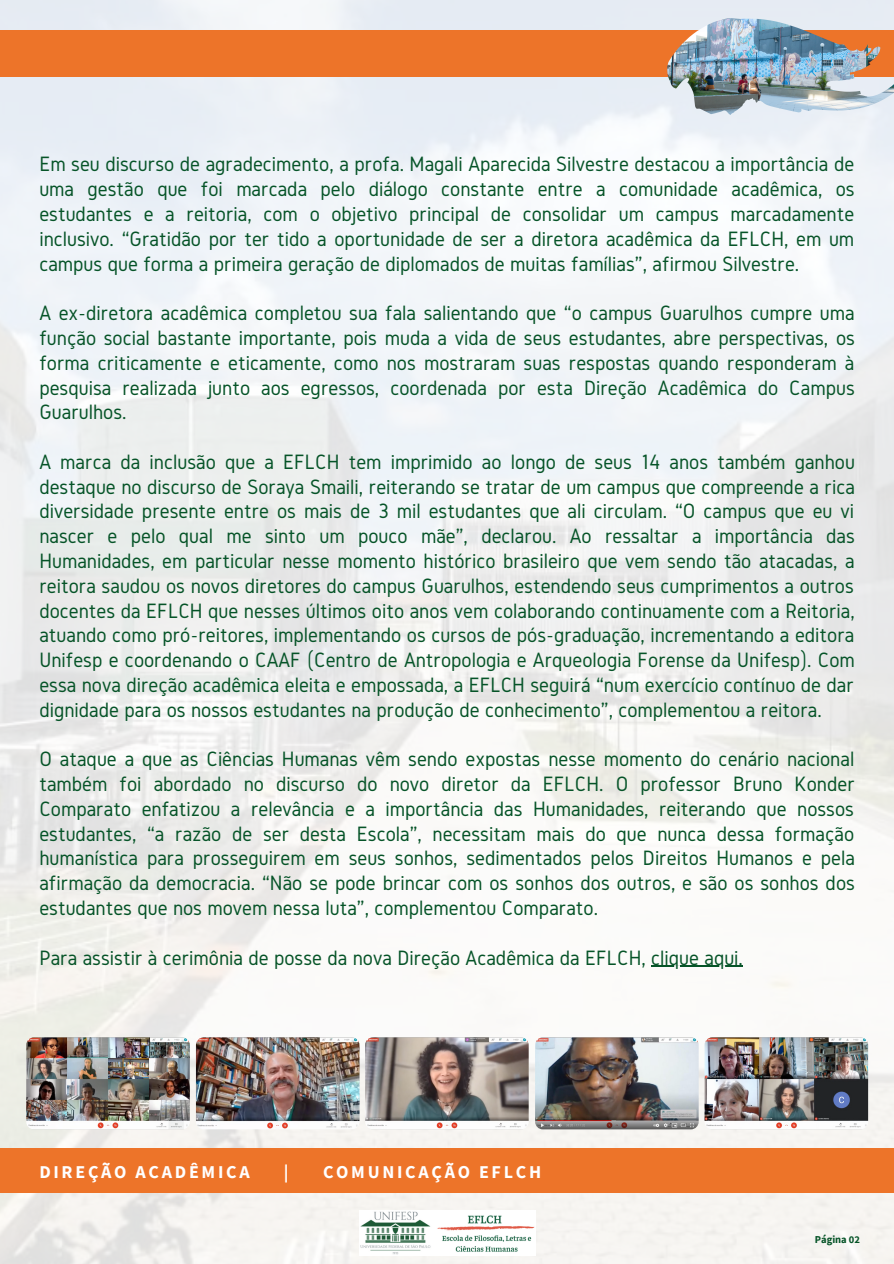
<style>
.page{position:relative;width:894px;height:1264px;background:#fff}
.page>*{position:absolute;margin:0;border:0;box-sizing:border-box;transform-origin:0 0}
.t1{font:21.6px/24.8px "Gidole";color:#065428;text-align:justify}
.t2{font:700 18px "Source Sans Pro";letter-spacing:.15em;color:#fff}
.t3{font:700 10.5px "Source Sans Pro";color:#065428}
</style>
<div class="page">
<img style="left:0;top:0;width:893px;height:1263px">
<div style="left:0;top:31px;width:221px;height:46px;background:#ed7429"></div>
<img style="left:359px;top:1210px;width:176px;height:45px">
<hr style="left:651px;top:965px;width:87px;height:1px;background:#065428">
<div style="left:201px;top:31px;width:261px;height:46px;background:#ed7429"></div>
<div style="left:404px;top:31px;width:262px;height:46px;background:#ed7429"></div>
<img style="left:666px;top:18px;width:227px;height:96px">
<img style="left:196px;top:1037px;width:163px;height:92px;border-radius:8px">
<img style="left:26px;top:1037px;width:164px;height:92px;border-radius:8px">
<img style="left:535px;top:1037px;width:163px;height:92px;border-radius:8px">
<img style="left:365px;top:1037px;width:163px;height:92px;border-radius:8px">
<img style="left:704px;top:1037px;width:163px;height:92px;border-radius:8px">
<div style="left:0;top:1148px;width:463px;height:44px;background:#ed7429"></div>
<div style="left:456px;top:1148px;width:437px;height:44px;background:#ed7429"></div>
<p class="t1" style="left:39px;top:152px;width:816px">Em seu discurso de agradecimento, a profa. Magali Aparecida Silvestre destacou a importância de uma gestão que foi marcada pelo diálogo constante entre a comunidade acadêmica, os estudantes e a reitoria, com o objetivo principal de consolidar um campus marcadamente inclusivo. “Gratidão por ter tido a oportunidade de ser a diretora acadêmica da EFLCH, em um campus que forma a primeira geração de diplomados de muitas famílias”, afirmou Silvestre.</p>
<p class="t1" style="left:39px;top:300px;width:816px">A ex-diretora acadêmica completou sua fala salientando que “o campus Guarulhos cumpre uma função social bastante importante, pois muda a vida de seus estudantes, abre perspectivas, os forma criticamente e eticamente, como nos mostraram suas respostas quando responderam à pesquisa realizada junto aos egressos, coordenada por esta Direção Acadêmica do Campus Guarulhos.</p>
<p class="t1" style="left:39px;top:449px;width:816px">A marca da inclusão que a EFLCH tem imprimido ao longo de seus 14 anos também ganhou destaque no discurso de Soraya Smaili, reiterando se tratar de um campus que compreende a rica diversidade presente entre os mais de 3 mil estudantes que ali circulam. “O campus que eu vi nascer e pelo qual me sinto um pouco mãe”, declarou. Ao ressaltar a importância das Humanidades, em particular nesse momento histórico brasileiro que vem sendo tão atacadas, a reitora saudou os novos diretores do campus Guarulhos, estendendo seus cumprimentos a outros docentes da EFLCH que nesses últimos oito anos vem colaborando continuamente com a Reitoria, atuando como pró-reitores, implementando os cursos de pós-graduação, incrementando a editora Unifesp e coordenando o CAAF (Centro de Antropologia e Arqueologia Forense da Unifesp). Com essa nova direção acadêmica eleita e empossada, a EFLCH seguirá “num exercício contínuo de dar dignidade para os nossos estudantes na produção de conhecimento”, complementou a reitora.</p>
<p class="t1" style="left:39px;top:746px;width:816px">O ataque a que as Ciências Humanas vêm sendo expostas nesse momento do cenário nacional também foi abordado no discurso do novo diretor da EFLCH. O professor Bruno Konder Comparato enfatizou a relevância e a importância das Humanidades, reiterando que nossos estudantes, “a razão de ser desta Escola”, necessitam mais do que nunca dessa formação humanística para prosseguirem em seus sonhos, sedimentados pelos Direitos Humanos e pela afirmação da democracia. “Não se pode brincar com os sonhos dos outros, e são os sonhos dos estudantes que nos movem nessa luta”, complementou Comparato.</p>
<p class="t1" style="left:39px;top:944px;width:704px">Para assistir à cerimônia de posse da nova Direção Acadêmica da EFLCH, clique aqui.</p>
<p class="t2" style="left:39px;top:1159px;width:212px">DIREÇÃO ACADÊMICA</p>
<p class="t2" style="left:284px;top:1159px;width:6px">|</p>
<p class="t2" style="left:323px;top:1159px;width:219px">COMUNICAÇÃO EFLCH</p>
<p class="t3" style="left:814px;top:1232px;width:47px">Página 02</p>
</div>
